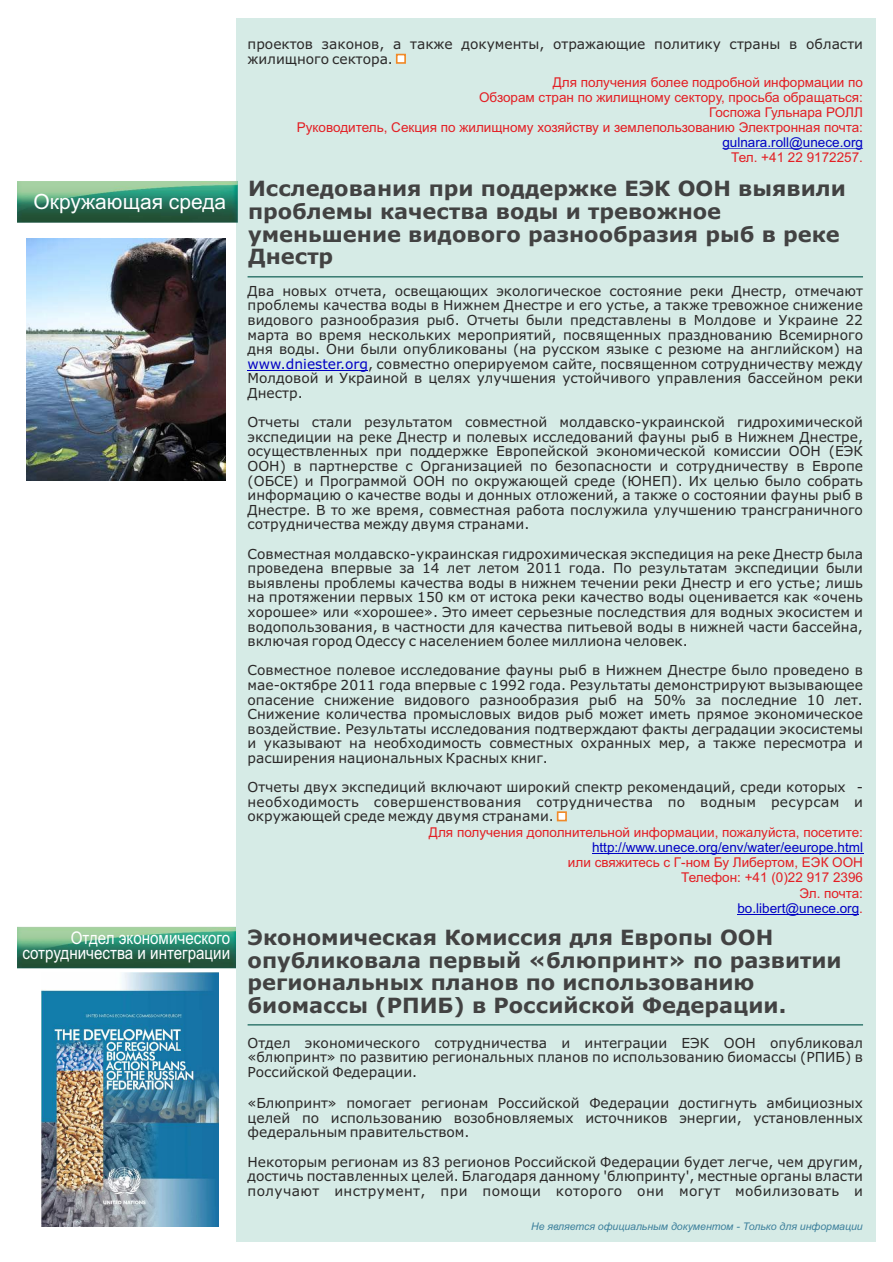
<style>
.page{position:relative;width:893px;height:1262px;background:#fff}
.page>*{position:absolute;margin:0;border:0;box-sizing:border-box;transform-origin:0 0}
.t1{font:700 21px/22.8px "Verdana";color:#424242}
.t2{font:21px "Arial";color:#fff}
.t3{font:17.4px/14.7px "Arial";color:#fff;text-align:right;scale:.87 1}
.t4{font:13.8px/14.5px "Verdana";color:#2b2929;text-align:justify}
.t5{font:13.5px/15.1px "Arial";color:#e31f24;text-align:right}
.t6{font:13.5px "Arial";color:#0000c4}
.t7{font:italic 10.5px "Arial";color:#3d809c}
.s1{color:#0000c4}
</style>
<div class="page">
<img style="left:17px;top:926px;width:219px;height:42px">
<div style="left:236px;top:18px;width:640px;height:1223px;background:#d6ebe6"></div>
<svg style="left:395px;top:53px;width:11px;height:11px"></svg>
<svg style="left:556px;top:811px;width:11px;height:11px"></svg>
<hr style="left:247px;top:370px;width:121px;height:1px;background:#0000c4">
<hr style="left:730px;top:148px;width:41px;height:1px;background:#0000c4">
<hr style="left:775px;top:148px;width:88px;height:1px;background:#0000c4">
<hr style="left:592px;top:853px;width:271px;height:1px;background:#0000c4">
<hr style="left:737px;top:914px;width:122px;height:1px;background:#0000c4">
<hr style="left:247px;top:276px;width:616px;height:1px;background:#367a70">
<img style="left:27px;top:238px;width:199px;height:242px">
<hr style="left:247px;top:1024px;width:616px;height:1px;background:#367a70">
<img style="left:41px;top:972px;width:178px;height:254px">
<img style="left:17px;top:181px;width:221px;height:42px">
<h1 class="t2" style="left:34px;top:194px;width:194px">Окружающая среда</h1>
<p class="t3" style="left:22px;top:932px;width:240px">Отдел экономического сотрудничества и интеграции</p>
<p class="t4" style="left:247px;top:37px;width:617px;line-height:15.1px">проектов законов, а также документы, отражающие политику страны в области жилищного сектора.</p>
<p class="t5" style="left:297px;top:76px;width:567px">Для получения более подробной информации по<br>Обзорам стран по жилищному сектору, просьба обращаться:<br>Госпожа Гульнара РОЛЛ<br>Руководитель, Секция по жилищному хозяйству и землепользованию Электронная почта:</p>
<p class="t5" style="left:731px;top:151px;width:133px">Тел. +41 22 9172257.</p>
<p class="t6" style="left:722px;top:137px;width:142px">gulnara.roll@unece.org</p>
<h1 class="t1" style="left:248px;top:179px;width:599px">Исследования при поддержке ЕЭК ООН выявили проблемы качества воды и тревожное уменьшение видового разнообразия рыб в реке<br>Днестр</h1>
<p class="t4" style="left:247px;top:285px;width:617px">Два новых отчета, освещающих экологическое состояние реки Днестр, отмечают проблемы качества воды в Нижнем Днестре и его устье, а также тревожное снижение видового разнообразия рыб. Отчеты были представлены в Молдове и Украине 22 марта во время нескольких мероприятий, посвященных празднованию Всемирного дня воды. Они были опубликованы (на русском языке с резюме на английском) на <span class="s1">www.dniester.org</span>, совместно оперируемом сайте, посвященном сотрудничеству между Молдовой и Украиной в целях улучшения устойчивого управления бассейном реки Днестр.</p>
<p class="t4" style="left:247px;top:416px;width:617px">Отчеты стали результатом совместной молдавско-украинской гидрохимической экспедиции на реке Днестр и полевых исследований фауны рыб в Нижнем Днестре, осуществленных при поддержке Европейской экономической комиссии ООН (ЕЭК ООН) в партнерстве с Организацией по безопасности и сотрудничеству в Европе (ОБСЕ) и Программой ООН по окружающей среде (ЮНЕП). Их целью было собрать информацию о качестве воды и донных отложений, а также о состоянии фауны рыб в Днестре. В то же время, совместная работа послужила улучшению трансграничного сотрудничества между двумя странами.</p>
<p class="t4" style="left:247px;top:547px;width:617px">Совместная молдавско-украинская гидрохимическая экспедиция на реке Днестр была проведена впервые за 14 лет летом 2011 года. По результатам экспедиции были выявлены проблемы качества воды в нижнем течении реки Днестр и его устье; лишь на протяжении первых 150 км от истока реки качество воды оценивается как «очень хорошее» или «хорошее». Это имеет серьезные последствия для водных экосистем и водопользования, в частности для качества питьевой воды в нижней части бассейна, включая город Одессу с населением более миллиона человек.</p>
<p class="t4" style="left:247px;top:664px;width:617px">Совместное полевое исследование фауны рыб в Нижнем Днестре было проведено в мае-октябре 2011 года впервые с 1992 года. Результаты демонстрируют вызывающее опасение снижение видового разнообразия рыб на 50% за последние 10 лет.<br>Снижение количества промысловых видов рыб может иметь прямое экономическое воздействие. Результаты исследования подтверждают факты деградации экосистемы и указывают на необходимость совместных охранных мер, а также пересмотра и расширения национальных Красных книг.</p>
<p class="t4" style="left:247px;top:781px;width:617px">Отчеты двух экспедиций включают широкий спектр рекомендаций, среди которых - необходимость совершенствования сотрудничества по водным ресурсам и окружающей среде между двумя странами.</p>
<p class="t5" style="left:429px;top:826px;width:435px">Для получения дополнительной информации, пожалуйста, посетите:</p>
<p class="t5" style="left:568px;top:856px;width:296px">или свяжитесь с Г-ном Бу Либертом, ЕЭК ООН<br>Телефон: +41 (0)22 917 2396<br>Эл. почта:<br><span class="s1">bo.libert@unece.org</span>.</p>
<p class="t6" style="left:592px;top:842px;width:272px">http://www.unece.org/env/water/eeurope.html</p>
<h1 class="t1" style="left:247px;top:927px;width:595px">Экономическая Комиссия для Европы ООН опубликовала первый «блюпринт» по развитии региональных планов по использованию биомассы (РПИБ) в Российской Федерации.</h1>
<p class="t4" style="left:247px;top:1036px;width:617px">Отдел экономического сотрудничества и интеграции ЕЭК ООН опубликовал «блюпринт» по развитию региональных планов по использованию биомассы (РПИБ) в Российской Федерации.</p>
<p class="t4" style="left:247px;top:1097px;width:617px">«Блюпринт» помогает регионам Российской Федерации достигнуть амбициозных целей по использованию возобновляемых источников энергии, установленных федеральным правительством.</p>
<p class="t4" style="left:247px;top:1155px;width:617px">Некоторым регионам из 83 регионов Российской Федерации будет легче, чем другим, достичь поставленных целей. Благодаря данному 'блюпринту', местные органы власти получают инструмент, при помощи которого они могут мобилизовать и</p>
<p class="t7" style="left:531px;top:1222px;width:333px">Не является официальным документом - Только для информации</p>
</div>
